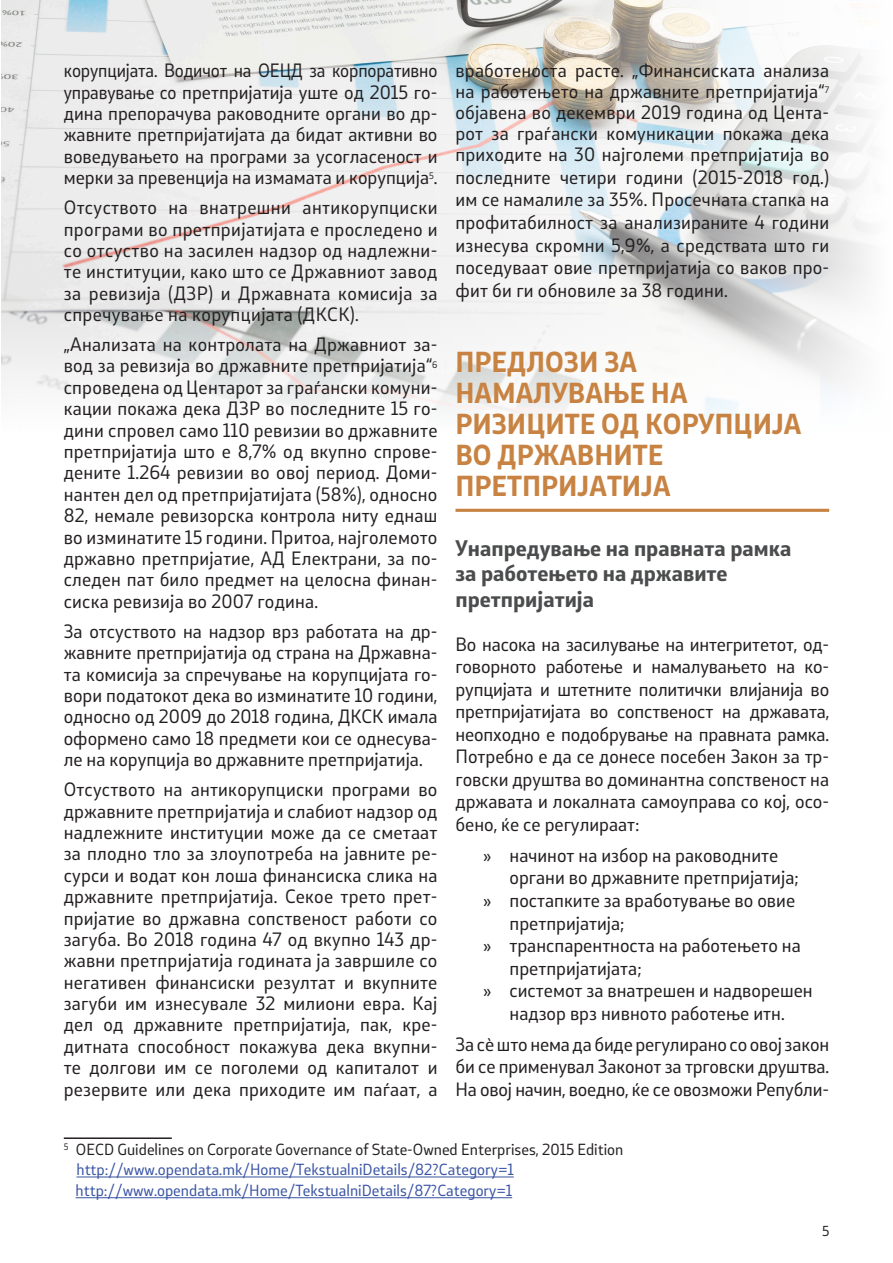
<style>
.page{position:relative;width:893px;height:1263px;background:#fff}
.page>*{position:absolute;margin:0;border:0;box-sizing:border-box;transform-origin:0 0}
.t1{font:700 27px/31px "Stobi Sans";color:#c88342}
.t2{font:700 21px/25.5px "Stobi Sans";color:#4b4c4d}
.List_Paragraph{font:18px/21.5px "Stobi Sans";color:#231f20;text-align:justify}
.List_Paragraph-2{font:18px/21.5px "Stobi Sans";color:#231f20;text-align:justify;scale:.95 1}
.фус{font:15px "Stobi Sans";color:#3853a3}
.фус-2{font:15px "Stobi Sans";color:#231f20}
.t3{font:13.5px "Stobi Sans";color:#231f20}
.s1{font-family:"Calibri"}
</style>
<div class="page">
<hr style="left:0;top:0;width:1px;height:736px;background:#f1eff2">
<img style="left:1px;top:0;width:355px;height:412px">
<svg style="left:356px;top:0;width:513px;height:512px;fill:#f3f3f3"></svg>
<hr style="left:64px;top:1137px;width:108px;height:2px;background:#231f20">
<hr style="left:76px;top:1176px;width:438px;height:1px;background:#3853a3">
<hr style="left:76px;top:1197px;width:436px;height:1px;background:#3853a3">
<hr style="left:455px;top:509px;width:374px;height:3px;background:#c88342">
<p class="List_Paragraph-2" style="left:64px;top:59px;width:395px">корупцијата. Водичот на ОЕЦД за корпоративно управување со претпријатија уште од 2015 го&shy;дина препорачува раководните органи во др&shy;жавните претпријатијата да бидат активни во воведувањето на програми за усогласеност и мерки за превенција на измамата и корупција<sup>5</sup>.</p>
<p class="List_Paragraph" style="left:64px;top:196px;width:375px">Отсуството на внатрешни антикорупциски програми во претпријатијата е проследено и со отсуство на засилен надзор од надлежни&shy;те институции, како што се Државниот завод за ревизија (ДЗР) и Државната комисија за спречување на корупцијата (ДКСК).</p>
<p class="List_Paragraph" style="left:64px;top:333px;width:375px">„Анализата на контролата на Државниот за&shy;вод за ревизија во државните претпријатија“<sup>6 </sup>спроведена од Центарот за граѓански комуни&shy;кации покажа дека ДЗР во последните 15 го&shy;дини спровел само 110 ревизии во државните претпријатија што е 8,7% од вкупно спрове&shy;дените 1.264 ревизии во овој период. Доми&shy;нантен дел од претпријатијата (58%), односно 82, немале ревизорска контрола ниту еднаш во изминатите 15 години. Притоа, најголемото државно претпријатие, АД Електрани, за по&shy;следен пат било предмет на целосна финан&shy;сиска ревизија во 2007 година.</p>
<p class="List_Paragraph" style="left:64px;top:620px;width:375px">За отсуството на надзор врз работата на др&shy;жавните претпријатија од страна на Државна&shy;та комисија за спречување на корупцијата го&shy;вори податокот дека во изминатите 10 години, односно од 2009 до 2018 година, ДКСК имала оформено само 18 предмети кои се однесува&shy;ле на корупција во државните претпријатија.</p>
<p class="List_Paragraph" style="left:64px;top:778px;width:375px">Отсуството на антикорупциски програми во државните претпријатија и слабиот надзор од надлежните институции може да се сметаат за плодно тло за злоупотреба на јавните ре&shy;сурси и водат кон лоша финансиска слика на државните претпријатија. Секое трето прет&shy;пријатие во државна сопственост работи со загуба. Во 2018 година 47 од вкупно 143 др&shy;жавни претпријатија годината ја завршиле со негативен финансиски резултат и вкупните загуби им изнесувале 32 милиони евра. Кај дел од државните претпријатија, пак, кре&shy;дитната способност покажува дека вкупни&shy;те долгови им се поголеми од капиталот и резервите или дека приходите им паѓаат, а</p>
<p class="List_Paragraph" style="left:455px;top:59px;width:375px;line-height:21.9px">вработеноста расте. „Финансиската анализа на работењето на државните претпријатија“<sup>7 </sup>објавена во декември 2019 година од Цента&shy;рот за граѓански комуникации покажа дека приходите на 30 најголеми претпријатија во последните четири години (2015-2018 год.) им се намалиле за 35%. Просечната стапка на профитабилност за анализираните 4 години изнесува скромни 5,9%, а средствата што ги поседуваат овие претпријатија со ваков про&shy;фит би ги обновиле за 38 години.</p>
<p class="t1" style="left:455px;top:345px;width:347px">ПРЕДЛОЗИ ЗА<br>НАМАЛУВАЊЕ НА<br>РИЗИЦИТЕ ОД КОРУПЦИЈА<br>ВО ДРЖАВНИТЕ<br>ПРЕТПРИЈАТИЈА</p>
<p class="t2" style="left:455px;top:535px;width:337px">Унапредување на правната рамка за работењето на државите претпријатија</p>
<p class="List_Paragraph" style="left:455px;top:632px;width:375px;line-height:22.5px">Во насока на засилување на интегритетот, од&shy;говорното работење и намалувањето на ко&shy;рупцијата и штетните политички влијанија во претпријатијата во сопственост на државата, неопходно е подобрување на правната рамка.<br>Потребно е да се донесе посебен Закон за тр&shy;говски друштва во доминантна сопственост на државата и локалната самоуправа со кој, осо&shy;бено, ќе се регулираат:</p>
<p class="List_Paragraph" style="left:509px;top:843px;width:291px;line-height:22.5px;text-indent:-27px"><span class="s1">»</span> начинот на избор на раководните органи во државните претпријатија;</p>
<p class="List_Paragraph" style="left:509px;top:888px;width:287px;line-height:22.5px;text-indent:-27px"><span class="s1">»</span> постапките за вработување во овие претпријатија;</p>
<p class="List_Paragraph" style="left:509px;top:934px;width:293px;line-height:22.5px;text-indent:-27px"><span class="s1">»</span> транспарентноста на работењето на претпријатијата;</p>
<p class="List_Paragraph" style="left:482px;top:979px;width:332px;line-height:22.5px;text-align:center"><span class="s1">»</span> системот за внатрешен и надворешен надзор врз нивното работење итн.</p>
<p class="List_Paragraph" style="left:455px;top:1032px;width:375px;line-height:22.5px">За сѐ што нема да биде регулирано со овој закон би се применувал Законот за трговски друштва.<br>На овој начин, воедно, ќе се овозможи Републи-</p>
<p class="фус-2" style="left:64px;top:1139px;width:561px"><sup>5</sup> OECD Guidelines on Corporate Governance of State-Owned Enterprises, 2015 Edition</p>
<p class="фус" style="left:64px;top:1160px;width:451px"><sup>6</sup> http://www.opendata.mk/Home/TekstualniDetails/82?Category=1</p>
<p class="фус" style="left:64px;top:1180px;width:450px"><sup>7</sup> http://www.opendata.mk/Home/TekstualniDetails/87?Category=1</p>
<p class="t3" style="left:822px;top:1222px;width:9px">5</p>
</div>
